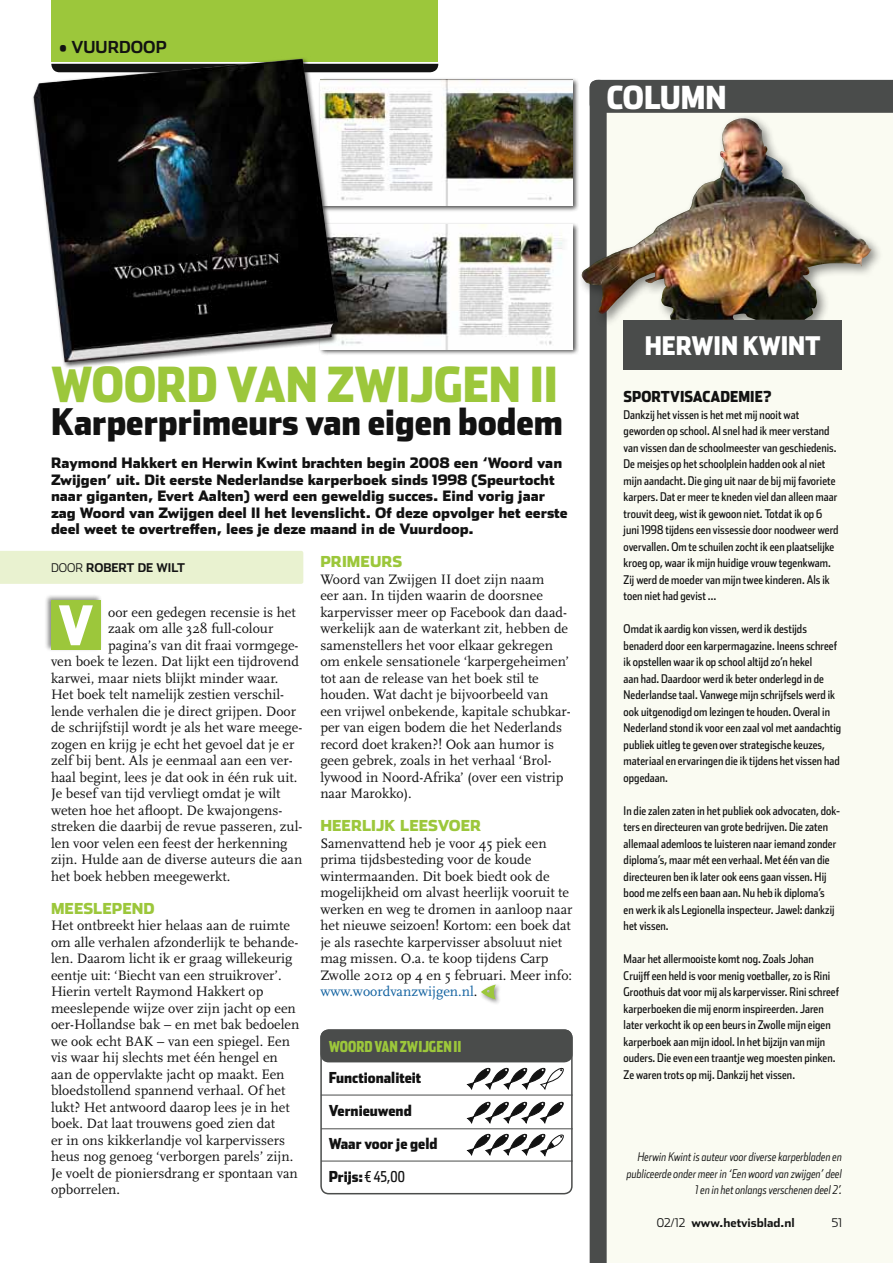
<style>
.page{position:relative;width:893px;height:1263px;background:#fff}
.page>*{position:absolute;margin:0;border:0;box-sizing:border-box;transform-origin:0 0}
.t1{font:900 54px "Stainless Cond";color:#fff}
.t2{font:900 48px "Stainless Cond";color:#9cc73b}
.t3{font:900 36.45px "Stainless Cond";color:#121212}
.t4{font:900 31.5px "Stainless Cond";color:#fff}
.t5{font:900 25.5px "Stainless Cond";color:#fff}
.t6{font:700 16.5px "Stainless";color:#121212}
.t7{font:900 15px "Stainless Cond";color:#121212}
.t8{font:900 15px "Stainless";letter-spacing:.005em;color:#9cc73b}
.t9{font:900 15px "Stainless Comp";color:#9cc73b}
.t10{font:14.25px/16.5px "Scala";color:#121212}
.t11{font:900 14.25px/16.5px "Stainless";color:#121212}
.t12{font:12px/16.5px "Stainless Cond";letter-spacing:.005em;color:#121212;scale:.95 1}
.t13{font:italic 300 12px/16.5px "Stainless Cond";letter-spacing:.005em;color:#121212;text-align:right;scale:.95 1}
.t14{font:700 12px "Stainless";color:#121212}
.t15{font:300 12px "Stainless";color:#121212}
.s1{font-weight:300}
.s2{color:#0f609f}
.s3{font-family:"Stainless Comp";font-weight:400}
</style>
<div class="page">
<div style="left:51px;top:0;width:387px;height:62px;background:#9cc73b"></div>
<svg style="left:344px;top:64px;width:94px;height:8px"></svg>
<svg style="left:590px;top:80px;width:303px;height:1183px"></svg>
<div style="left:0;top:551px;width:303px;height:33px;background:#e9f2d0"></div>
<div style="left:44px;top:593px;width:59px;height:59px;background:#121212;opacity:.5"></div>
<div style="left:51px;top:600px;width:50px;height:50px;background:#9cc73b"></div>
<div style="left:576px;top:113px;width:307px;height:220px;background:#121212;opacity:.5"></div>
<img style="left:581px;top:119px;width:281px;height:201px">
<div style="left:624px;top:320px;width:218px;height:49px;background:#4a4c4b"></div>
<div style="left:478px;top:982px;width:24px;height:23px;background:#121212;opacity:.5"></div>
<svg style="left:481px;top:984px;width:15px;height:15px"></svg>
<div style="left:320px;top:1029px;width:253px;height:165px;border:2px solid #4a4c4b;border-radius:8px"></div>
<div style="left:320px;top:1029px;width:253px;height:33px;background:#4a4c4b;border-radius:9px"></div>
<hr style="left:321px;top:1128px;width:252px;height:1px;background:#4a4c4b">
<hr style="left:321px;top:1095px;width:252px;height:1px;background:#4a4c4b">
<hr style="left:321px;top:1161px;width:252px;height:1px;background:#4a4c4b">
<svg style="left:467px;top:1101px;width:97px;height:23px"></svg>
<svg style="left:467px;top:1133px;width:97px;height:24px"></svg>
<div style="left:318px;top:77px;width:261px;height:135px;background:#121212;opacity:.75"></div>
<img style="left:344px;top:80px;width:229px;height:126px">
<div style="left:318px;top:222px;width:261px;height:134px;background:#121212;opacity:.75"></div>
<img style="left:344px;top:224px;width:229px;height:125px">
<div style="left:31px;top:56px;width:313px;height:312px;background:#121212;opacity:.75"></div>
<img style="left:33px;top:59px;width:305px;height:303px">
<svg style="left:467px;top:1067px;width:97px;height:23px"></svg>
<p class="t6" style="left:59px;top:37px;width:109px">• Vuurdoop</p>
<h3 class="t4" style="left:607px;top:78px;width:121px">Column</h3>
<h2 class="t2" style="left:51px;top:355px;width:508px">WOORD VAN ZWIJGEN II</h2>
<h3 class="t3" style="left:51px;top:400px;width:513px">Karperprimeurs van eigen bodem</h3>
<p class="t11" style="left:51px;top:454px;width:518px">Raymond Hakkert en Herwin Kwint brachten begin 2008 een ‘Woord van Zwijgen’ uit. Dit eerste Nederlandse karperboek sinds 1998 (Speurtocht naar giganten, Evert Aalten) werd een geweldig succes. Eind vorig jaar zag Woord van Zwijgen deel II het levenslicht. Of deze opvolger het eerste deel weet te overtreffen, lees je deze maand in de Vuurdoop.</p>
<p class="t14" style="left:51px;top:560px;width:136px"><span class="s1">DOOR</span> ROBERT DE WILT</p>
<h1 class="t1" style="left:58px;top:592px;width:37px">V</h1>
<p class="t10" style="left:108px;top:604px;width:189px">oor een gedegen recensie is het</p>
<p class="t10" style="left:108px;top:621px;width:167px">zaak om alle 328 full-colour</p>
<p class="t10" style="left:108px;top:637px;width:192px">pagina’s van dit fraai vormgege-</p>
<p class="t10" style="left:51px;top:654px;width:249px">ven boek te lezen. Dat lijkt een tijdrovend</p>
<p class="t10" style="left:51px;top:670px;width:229px">karwei, maar niets blijkt minder waar.</p>
<p class="t10" style="left:51px;top:687px;width:235px">Het boek telt namelijk zestien verschil-</p>
<p class="t10" style="left:51px;top:703px;width:247px">lende verhalen die je direct grijpen. Door</p>
<p class="t10" style="left:51px;top:720px;width:253px">de schrijfstijl wordt je als het ware meege-</p>
<p class="t10" style="left:51px;top:736px;width:245px">zogen en krijg je echt het gevoel dat je er</p>
<p class="t10" style="left:51px;top:753px;width:243px">zelf bij bent. Als je eenmaal aan een ver-</p>
<p class="t10" style="left:51px;top:769px;width:248px">haal begint, lees je dat ook in één ruk uit.</p>
<p class="t10" style="left:51px;top:786px;width:231px">Je besef van tijd vervliegt omdat je wilt</p>
<p class="t10" style="left:51px;top:802px;width:233px">weten hoe het afloopt. De kwajongens-</p>
<p class="t10" style="left:51px;top:819px;width:253px">streken die daarbij de revue passeren, zul-</p>
<p class="t10" style="left:51px;top:835px;width:238px">len voor velen een feest der herkenning</p>
<p class="t10" style="left:51px;top:852px;width:253px">zijn. Hulde aan de diverse auteurs die aan</p>
<p class="t10" style="left:51px;top:868px;width:181px">het boek hebben meegewerkt.</p>
<p class="t8" style="left:51px;top:899px;width:105px">MEESLEPEND</p>
<p class="t10" style="left:51px;top:918px;width:250px">Het ontbreekt hier helaas aan de ruimte om alle verhalen afzonderlijk te behande&shy;len. Daarom licht ik er graag willekeurig eentje uit: ‘Biecht van een struikrover’.<br>Hierin vertelt Raymond Hakkert op meeslepende wijze over zijn jacht op een oer-Hollandse bak – en met bak bedoelen we ook echt BAK – van een spiegel. Een vis waar hij slechts met één hengel en aan de oppervlakte jacht op maakt. Een bloedstollend spannend verhaal. Of het lukt? Het antwoord daarop lees je in het boek. Dat laat trouwens goed zien dat<br>er in ons kikkerlandje vol karpervissers heus nog genoeg ‘verborgen parels’ zijn.<br>Je voelt de pioniersdrang er spontaan van opborrelen.</p>
<p class="t8" style="left:320px;top:552px;width:83px">PRIMEURS</p>
<p class="t10" style="left:320px;top:571px;width:252px">Woord van Zwijgen II doet zijn naam<br>eer aan. In tijden waarin de doorsnee karpervisser meer op Facebook dan daad&shy;werkelijk aan de waterkant zit, hebben de samenstellers het voor elkaar gekregen om enkele sensationele ‘karpergeheimen’ tot aan de release van het boek stil te houden. Wat dacht je bijvoorbeeld van een vrijwel onbekende, kapitale schubkar&shy;per van eigen bodem die het Nederlands record doet kraken?! Ook aan humor is geen gebrek, zoals in het verhaal ‘Brol&shy;lywood in Noord-Afrika’ (over een vistrip naar Marokko).</p>
<p class="t8" style="left:320px;top:816px;width:162px">HEERLIJK LEESVOER</p>
<p class="t10" style="left:320px;top:835px;width:254px">Samenvattend heb je voor 45 piek een prima tijdsbesteding voor de koude wintermaanden. Dit boek biedt ook de mogelijkheid om alvast heerlijk vooruit te werken en weg te dromen in aanloop naar het nieuwe seizoen! Kortom: een boek dat je als rasechte karpervisser absoluut niet mag missen. O.a. te koop tijdens Carp Zwolle 2012 op 4 en 5 februari. Meer info: <span class="s2">www.woordvanzwijgen.nl</span>.</p>
<p class="t9" style="left:329px;top:1037px;width:134px">WOORD VAN ZWIJGEN II</p>
<p class="t7" style="left:329px;top:1069px;width:94px">Functionaliteit</p>
<p class="t7" style="left:329px;top:1102px;width:84px">Vernieuwend</p>
<p class="t7" style="left:329px;top:1135px;width:110px">Waar voor je geld</p>
<p class="t7" style="left:329px;top:1168px;width:78px">Prijs:<span class="s3">€ 45,00</span></p>
<h3 class="t5" style="left:645px;top:330px;width:171px">herwin kwint</h3>
<p class="t7" style="left:624px;top:388px;width:149px">SPORTVISACADEMIE?</p>
<p class="t12" style="left:624px;top:406px;width:228px">Dankzij het vissen is het met mij nooit wat geworden op school. Al snel had ik meer verstand van vissen dan de schoolmeester van geschiedenis.<br>De meisjes op het schoolplein hadden ook al niet mijn aandacht. Die ging uit naar de bij mij favoriete karpers. Dat er meer te kneden viel dan alleen maar trouvit deeg, wist ik gewoon niet. Totdat ik op 6 juni 1998 tijdens een vissessie door noodweer werd overvallen. Om te schuilen zocht ik een plaatselijke kroeg op, waar ik mijn huidige vrouw tegenkwam.<br>Zij werd de moeder van mijn twee kinderen. Als ik toen niet had gevist …</p>
<p class="t12" style="left:624px;top:620px;width:231px">Omdat ik aardig kon vissen, werd ik destijds benaderd door een karpermagazine. Ineens schreef ik opstellen waar ik op school altijd zo’n hekel<br>aan had. Daardoor werd ik beter onderlegd in de Nederlandse taal. Vanwege mijn schrijfsels werd ik ook uitgenodigd om lezingen te houden. Overal in Nederland stond ik voor een zaal vol met aandachtig publiek uitleg te geven over strategische keuzes, materiaal en ervaringen die ik tijdens het vissen had opgedaan.</p>
<p class="t12" style="left:624px;top:802px;width:229px">In die zalen zaten in het publiek ook advocaten, dok&shy;ters en directeuren van grote bedrijven. Die zaten allemaal ademloos te luisteren naar iemand zonder diploma’s, maar mét een verhaal. Met één van die directeuren ben ik later ook eens gaan vissen. Hij bood me zelfs een baan aan. Nu heb ik diploma’s<br>en werk ik als Legionella inspecteur. Jawel: dankzij het vissen.</p>
<p class="t12" style="left:624px;top:950px;width:228px">Maar het allermooiste komt nog. Zoals Johan Cruijff een held is voor menig voetballer, zo is Rini Groothuis dat voor mij als karpervisser. Rini schreef karperboeken die mij enorm inspireerden. Jaren later verkocht ik op een beurs in Zwolle mijn eigen karperboek aan mijn idool. In het bijzijn van mijn ouders. Die even een traantje weg moesten pinken.<br>Ze waren trots op mij. Dankzij het vissen.</p>
<p class="t13" style="left:627px;top:1149px;width:228px">Herwin Kwint is auteur voor diverse karperbladen en publiceerde onder meer in ‘Een woord van zwijgen’ deel<br>1 en in het onlangs verschenen deel 2’.</p>
<p class="t14" style="left:657px;top:1216px;width:139px"><span class="s1">02/12</span> www.hetvisblad.nl</p>
<p class="t15" style="left:832px;top:1216px;width:12px">51</p>
</div>
